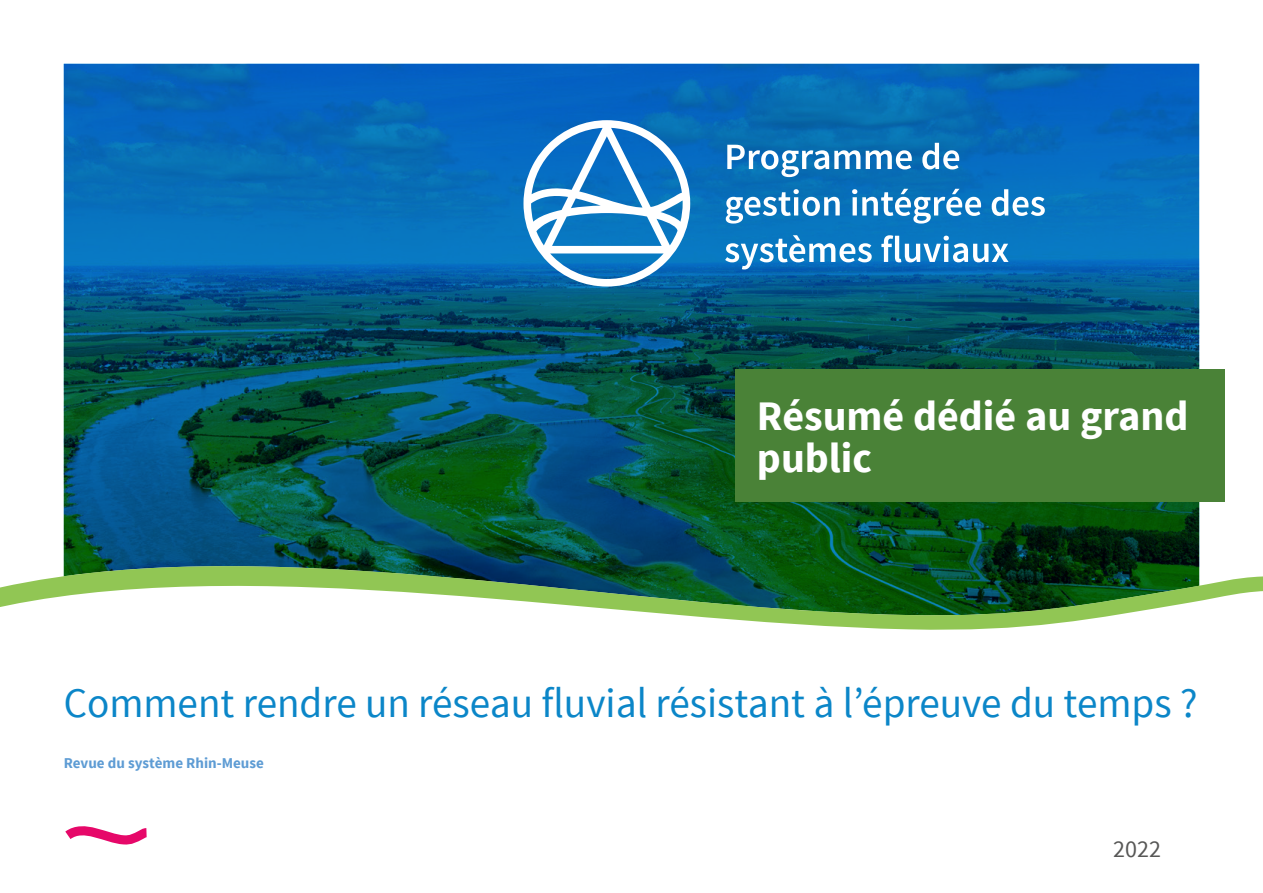
<style>
.page{position:relative;width:1263px;height:893px;background:#fff}
.page>*{position:absolute;margin:0;border:0;box-sizing:border-box;transform-origin:0 0}
.Titel{font:42px "Source Sans Pro";color:#0b86c8}
.Titel-2{font:700 42px/42px "Source Sans Pro";color:#fff}
.Lopende_tekst{font:24px "Source Sans Pro";color:#575756}
.intro_bold_tussenkop{font:700 15px "Source Sans Pro";color:#5e9cd4}
</style>
<div class="page">
<img style="left:64px;top:64px;width:1135px;height:462px">
<svg style="left:63px;top:526px;width:1137px;height:104px"></svg>
<svg style="left:0;top:566px;width:1263px;height:52px"></svg>
<svg style="left:65px;top:826px;width:82px;height:19px"></svg>
<div style="left:736px;top:369px;width:489px;height:133px;background:#4a8237"></div>
<svg style="left:523px;top:120px;width:167px;height:167px"></svg>
<svg style="left:727px;top:145px;width:133px;height:32px"></svg>
<svg style="left:866px;top:150px;width:46px;height:19px"></svg>
<svg style="left:922px;top:143px;width:37px;height:26px"></svg>
<svg style="left:726px;top:189px;width:114px;height:35px"></svg>
<svg style="left:852px;top:189px;width:129px;height:35px"></svg>
<svg style="left:992px;top:189px;width:53px;height:27px"></svg>
<svg style="left:725px;top:235px;width:147px;height:34px"></svg>
<svg style="left:881px;top:235px;width:127px;height:27px"></svg>
<h1 class="Titel-2" style="left:757px;top:397px;width:433px">Résumé dédié au grand public</h1>
<h1 class="Titel" style="left:64px;top:677px;width:1135px">Comment rendre un réseau fluvial résistant à l’épreuve du temps ?</h1>
<p class="intro_bold_tussenkop" style="left:64px;top:753px;width:202px">Revue du système Rhin-Meuse</p>
<p class="Lopende_tekst" style="left:1113px;top:834px;width:49px">2022</p>
</div>
